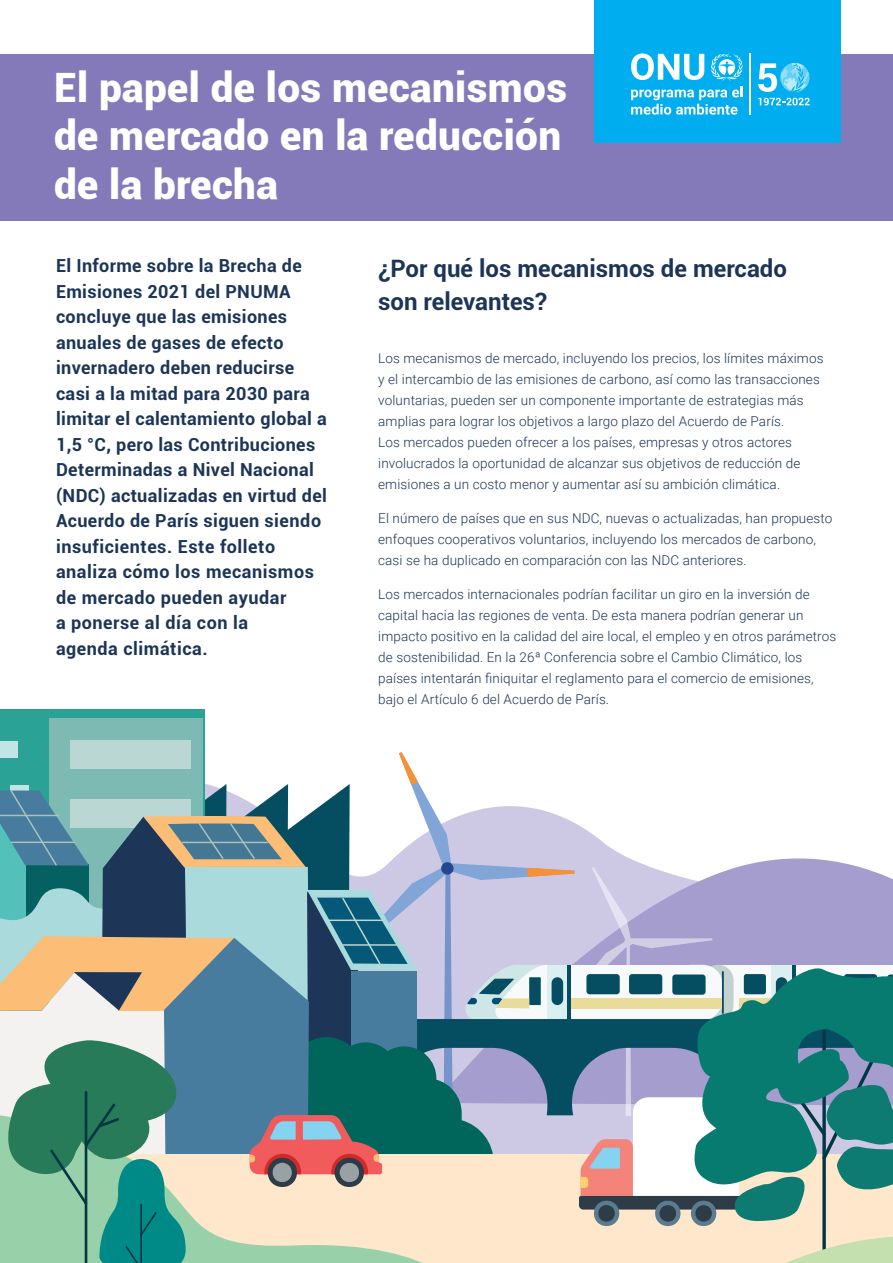
<style>
.page{position:relative;width:893px;height:1263px;background:#fff}
.page>*{position:absolute;margin:0;border:0;box-sizing:border-box;transform-origin:0 0}
.t1{font:900 40.5px/48.6px "Roboto";letter-spacing:.01em;color:#fff}
.t2{font:700 24px/33.8px "Roboto";color:#1c3557}
.t3{font:700 18px/25.5px "Roboto";letter-spacing:.02em;color:#1c3557}
.t4{font:300 13.5px/21px "Roboto";letter-spacing:.01em;color:#1c3557}
</style>
<div class="page">
<div style="left:0;top:709px;width:204px;height:395px;background:#2ba296"></div>
<div style="left:49px;top:719px;width:153px;height:398px;background:#7cbab3"></div>
<div style="left:71px;top:741px;width:120px;height:28px;background:#bbd7d3"></div>
<div style="left:0;top:741px;width:18px;height:16px;background:#c1e5e4"></div>
<svg style="left:0;top:752px;width:893px;height:511px"></svg>
<div style="left:0;top:54px;width:893px;height:166px;background:#8479b9"></div>
<div style="left:594px;top:0;width:247px;height:142px;background:#00aeef"></div>
<svg style="left:631px;top:53px;width:112px;height:62px"></svg>
<hr style="left:750px;top:53px;width:1px;height:62px;background:#fff">
<svg style="left:758px;top:63px;width:52px;height:42px"></svg>
<h1 class="t1" style="left:54px;top:61px;width:515px">El papel de los mecanismos de mercado en la reducción de la brecha</h1>
<p class="t3" style="left:56px;top:252px;width:273px">El Informe sobre la Brecha de<br>Emisiones 2021 del PNUMA concluye que las emisiones anuales de gases de efecto invernadero deben reducirse casi a la mitad para 2030 para limitar el calentamiento global a<br>1,5 °C, pero las Contribuciones<br>Determinadas a Nivel Nacional (NDC) actualizadas en virtud del<br>Acuerdo de París siguen siendo insuficientes. Este folleto analiza cómo los mecanismos de mercado pueden ayudar<br>a ponerse al día con la<br>agenda climática.</p>
<h2 class="t2" style="left:378px;top:250px;width:410px">¿Por qué los mecanismos de mercado son relevantes?</h2>
<p class="t4" style="left:378px;top:347px;width:447px">Los mecanismos de mercado, incluyendo los precios, los límites máximos y el intercambio de las emisiones de carbono, así como las transacciones voluntarias, pueden ser un componente importante de estrategias más amplias para lograr los objetivos a largo plazo del Acuerdo de París.<br>Los mercados pueden ofrecer a los países, empresas y otros actores involucrados la oportunidad de alcanzar sus objetivos de reducción de emisiones a un costo menor y aumentar así su ambición climática.</p>
<p class="t4" style="left:378px;top:507px;width:456px">El número de países que en sus NDC, nuevas o actualizadas, han propuesto enfoques cooperativos voluntarios, incluyendo los mercados de carbono, casi se ha duplicado en comparación con las NDC anteriores.</p>
<p class="t4" style="left:378px;top:583px;width:460px">Los mercados internacionales podrían facilitar un giro en la inversión de capital hacia las regiones de venta. De esta manera podrían generar un impacto positivo en la calidad del aire local, el empleo y en otros parámetros de sostenibilidad. En la 26ª Conferencia sobre el Cambio Climático, los países intentarán finiquitar el reglamento para el comercio de emisiones, bajo el Artículo 6 del Acuerdo de París.</p>
</div>
